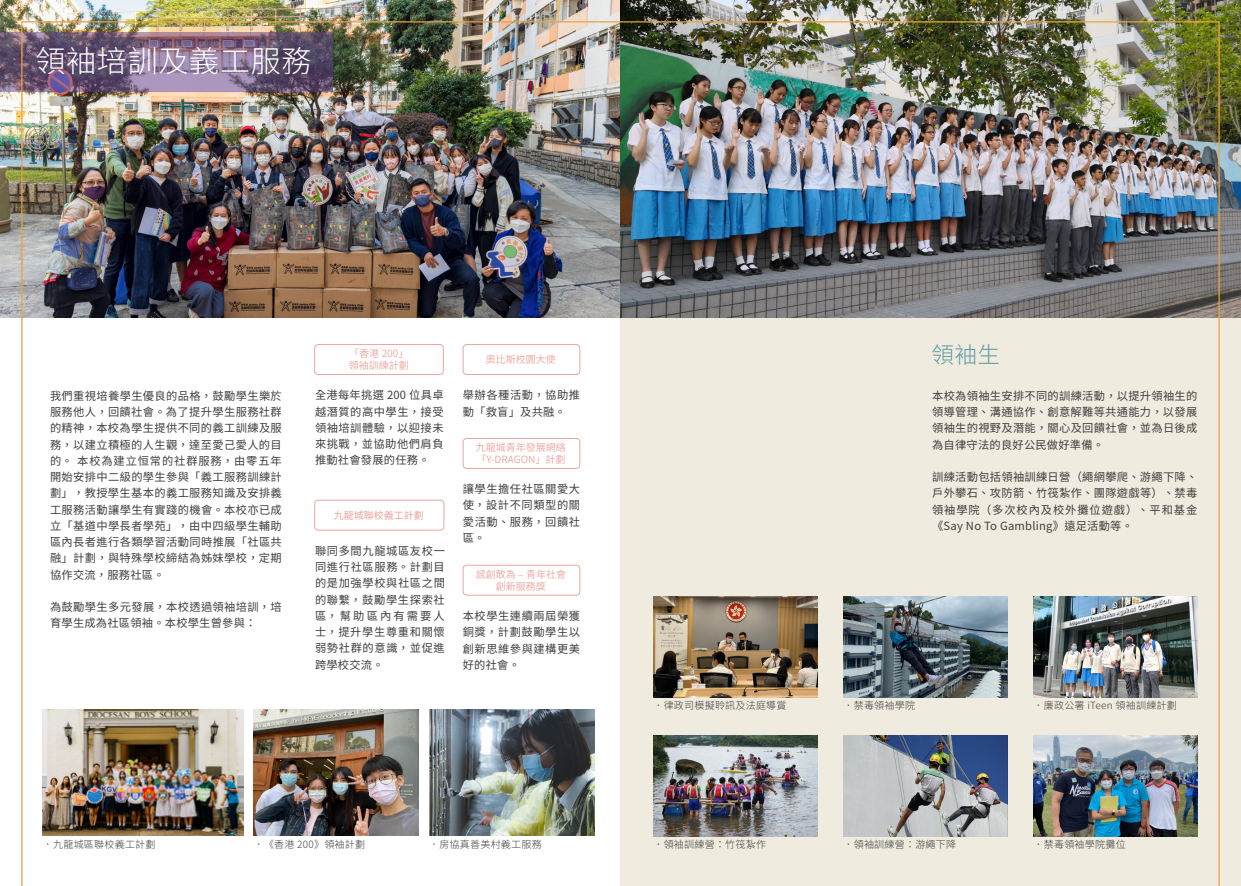
<style>
.page{position:relative;width:1241px;height:886px;background:#fff}
.page>*{position:absolute;margin:0;border:0;box-sizing:border-box;transform-origin:0 0}
.t1{font:300 30px "Noto Sans HK";letter-spacing:.025em;color:#fff}
.Title_2{font:300 22.5px "Noto Sans HK";color:#5e9ca4}
.t2{font:11.25px/16.2px "Noto Sans HK";letter-spacing:.035em;color:#3e3e3f;text-align:justify}
.Photo_Description__Below{font:300 10px "Noto Sans HK";letter-spacing:.025em;color:#3e3e3f}
.t3{font:10px/12px "Noto Sans HK";color:#ecada6}
.t4{font:10px "Noto Sans HK";color:#eaa59e}
</style>
<div class="page">
<div style="left:1219px;top:317px;width:21px;height:569px;background:#efebde"></div>
<img style="left:0;top:0;width:620px;height:317px">
<img style="left:620px;top:0;width:620px;height:317px">
<svg style="left:0;top:32px;width:21px;height:59px"></svg>
<img style="left:21px;top:21px;width:1198px;height:865px">
<p class="t1" style="left:35px;top:44px;width:278px">領袖培訓及義工服務</p>
<p class="t2" style="left:50px;top:388px;width:233px">我們重視培養學生優良的品格，鼓勵學生樂於服務他人，回饋社會。為了提升學生服務社群的精神，本校為學生提供不同的義工訓練及服務，以建立積極的人生觀，達至愛己愛人的目的。 本校為建立恒常的社群服務，由零五年開始安排中二級的學生參與「義工服務訓練計劃」，教授學生基本的義工服務知識及安排義工服務活動讓學生有實踐的機會。本校亦已成立「基道中學長者學苑」，由中四級學生輔助區內長者進行各類學習活動同時推展「社區共融」計劃，與特殊學校締結為姊妹學校，定期協作交流，服務社區。</p>
<p class="t2" style="left:50px;top:599px;width:233px">為鼓勵學生多元發展，本校透過領袖培訓，培育學生成為社區領袖。本校學生曾參與：</p>
<p class="t3" style="left:349px;top:348px;width:61px">「香港 200」</p>
<p class="t3" style="left:349px;top:360px;width:61px">領袖訓練計劃</p>
<p class="t2" style="left:315px;top:387px;width:130px">全港每年挑選 200 位具卓越潛質的高中學生，接受領袖培訓體驗，以迎接未來挑戰，並協助他們肩負推動社會發展的任務。</p>
<p class="t4" style="left:334px;top:510px;width:91px">九龍城聯校義工計劃</p>
<p class="t2" style="left:315px;top:543px;width:131px">聯同多間九龍城區友校一同進行社區服務。計劃目的是加強學校與社區之間的聯繫，鼓勵學生探索社區，幫助區內有需要人士，提升學生尊重和關懷弱勢社群的意識，並促進跨學校交流。</p>
<p class="t3" style="left:486px;top:354px;width:71px">奧比斯校園大使</p>
<p class="t2" style="left:462px;top:387px;width:119px">舉辦各種活動，協助推動「救盲」及共融。</p>
<p class="t3" style="left:476px;top:442px;width:91px">九龍城青年發展網絡「Y-DRAGON」計劃</p>
<p class="t2" style="left:462px;top:481px;width:119px">讓學生擔任社區關愛大使，設計不同類型的關愛活動、服務，回饋社區。</p>
<p class="t3" style="left:475px;top:568px;width:92px">感創敢為 – 青年社會</p>
<p class="t3" style="left:496px;top:580px;width:51px">創新服務獎</p>
<p class="t2" style="left:462px;top:608px;width:119px">本校學生連續兩屆榮獲銅獎，計劃鼓勵學生以創新思維參與建構更美好的社會。</p>
<p class="Photo_Description__Below" style="left:43px;top:839px;width:114px">．九龍城區聯校義工計劃</p>
<p class="Photo_Description__Below" style="left:254px;top:839px;width:113px">．《香港 200》領袖計劃</p>
<p class="Photo_Description__Below" style="left:429px;top:839px;width:114px">．房協真善美村義工服務</p>
<p class="Title_2" style="left:931px;top:342px;width:70px">領袖生</p>
<p class="t2" style="left:932px;top:388px;width:267px">本校為領袖生安排不同的訓練活動，以提升領袖生的領導管理、溝通協作、創意解難等共通能力，以發展領袖生的視野及潛能，關心及回饋社會，並為日後成為自律守法的良好公民做好準備。</p>
<p class="t2" style="left:932px;top:469px;width:267px">訓練活動包括領袖訓練日營（繩網攀爬、游繩下降、戶外攀石、攻防箭、竹筏紮作、團隊遊戲等）、禁毒領袖學院（多次校內及校外攤位遊戲）、平和基金《Say No To Gambling》遠足活動等。</p>
<p class="Photo_Description__Below" style="left:653px;top:700px;width:135px">．律政司模擬聆訊及法庭導賞</p>
<p class="Photo_Description__Below" style="left:653px;top:838px;width:114px">．領袖訓練營：竹筏紮作</p>
<p class="Photo_Description__Below" style="left:843px;top:700px;width:73px">．禁毒領袖學院</p>
<p class="Photo_Description__Below" style="left:1033px;top:700px;width:145px">．廉政公署 iTeen 領袖訓練計劃</p>
<p class="Photo_Description__Below" style="left:843px;top:838px;width:114px">．領袖訓練營：游繩下降</p>
<p class="Photo_Description__Below" style="left:1033px;top:838px;width:93px">．禁毒領袖學院攤位</p>
</div>
